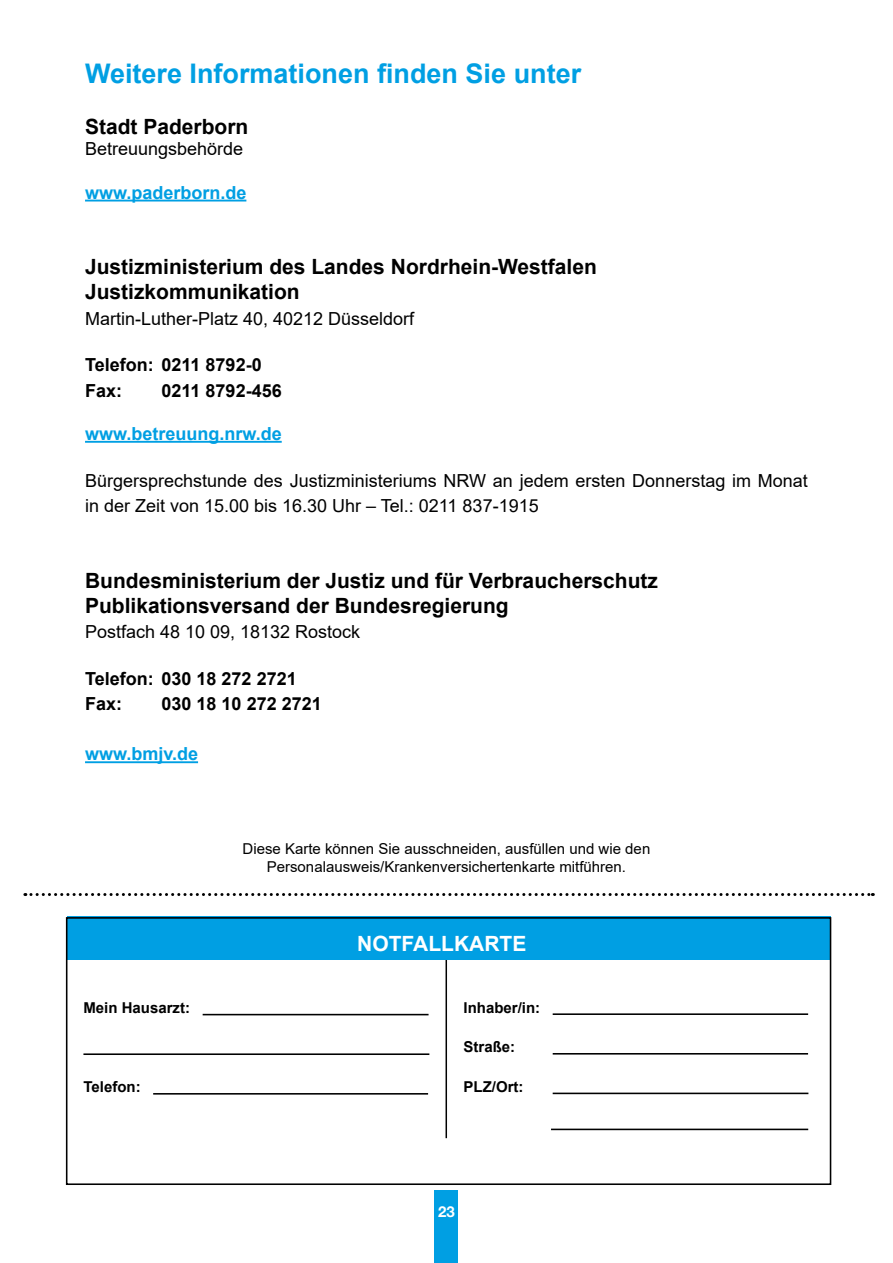
<style>
.page{position:relative;width:893px;height:1263px;background:#fff}
.page>*{position:absolute;margin:0;border:0;box-sizing:border-box;transform-origin:0 0}
.t1{font:700 27px "Arial";color:#009fe3}
.t2{font:700 21px "Arial";color:#000}
.t3{font:700 21px "Arial";color:#fff}
.t4{font:18px/25.2px "Arial";color:#000}
.t5{font:700 18px "Arial";color:#000}
.t6{font:700 18px "Arial";color:#009fe3}
.t7{font:15px/18px "Arial";color:#000;text-align:center}
.t8{font:700 15px "Arial";color:#000}
.t9{font:700 15px "Helvetica Neue";color:#fff}
</style>
<div class="page">
<div style="left:434px;top:1191px;width:24px;height:72px;background:#009fe3"></div>
<hr style="left:85px;top:200px;width:161px;height:1px;background:#009fe3">
<hr style="left:85px;top:441px;width:197px;height:2px;background:#009fe3">
<hr style="left:85px;top:761px;width:113px;height:2px;background:#009fe3">
<hr style="left:445px;top:929px;width:2px;height:209px;background:#000">
<hr style="left:203px;top:1014px;width:226px;height:1px;background:#000">
<hr style="left:83px;top:1053px;width:346px;height:2px;background:#000">
<hr style="left:153px;top:1093px;width:275px;height:1px;background:#000">
<div style="left:67px;top:917px;width:763px;height:43px;background:#009fe3"></div>
<svg style="left:25px;top:893px;width:848px;height:3px"></svg>
<div style="left:66px;top:917px;width:765px;height:268px;border:2px solid #000"></div>
<hr style="left:553px;top:1013px;width:255px;height:2px;background:#000">
<hr style="left:553px;top:1053px;width:255px;height:1px;background:#000">
<hr style="left:553px;top:1092px;width:255px;height:2px;background:#000">
<hr style="left:551px;top:1128px;width:257px;height:2px;background:#000">
<p class="t1" style="left:85px;top:55px;width:498px">Weitere Informationen finden Sie unter</p>
<p class="t2" style="left:85px;top:112px;width:165px">Stadt Paderborn</p>
<p class="t4" style="left:85px;top:136px;width:160px">Betreuungsbehörde</p>
<p class="t6" style="left:85px;top:180px;width:163px">www.paderborn.de</p>
<p class="t2" style="left:85px;top:252px;width:513px">Justizministerium des Landes Nordrhein-Westfalen</p>
<p class="t2" style="left:85px;top:277px;width:216px">Justizkommunikation</p>
<p class="t4" style="left:85px;top:306px;width:331px">Martin-Luther-Platz 40, 40212 Düsseldorf</p>
<p class="t5" style="left:85px;top:352px;width:178px">Telefon: 0211 8792-0</p>
<p class="t5" style="left:85px;top:378px;width:39px">Fax:</p>
<p class="t5" style="left:162px;top:378px;width:122px">0211 8792-456</p>
<p class="t6" style="left:85px;top:421px;width:198px">www.betreuung.nrw.de</p>
<p class="t4" style="left:85px;top:468px;width:724px">Bürgersprechstunde des Justizministeriums NRW an jedem ersten Donnerstag im Monat in der Zeit von 15.00 bis 16.30 Uhr – Tel.: 0211 837-1915</p>
<p class="t2" style="left:85px;top:565px;width:574px">Bundesministerium der Justiz und für Verbraucherschutz</p>
<p class="t2" style="left:85px;top:590px;width:425px">Publikationsversand der Bundesregierung</p>
<p class="t4" style="left:85px;top:619px;width:277px">Postfach 48 10 09, 18132 Rostock</p>
<p class="t5" style="left:85px;top:666px;width:213px">Telefon: 030 18 272 2721</p>
<p class="t5" style="left:85px;top:691px;width:39px">Fax:</p>
<p class="t5" style="left:162px;top:691px;width:162px">030 18 10 272 2721</p>
<p class="t6" style="left:85px;top:741px;width:115px">www.bmjv.de</p>
<p class="t7" style="left:243px;top:839px;width:409px">Diese Karte können Sie ausschneiden, ausfüllen und wie den<br>Personalausweis/Krankenversichertenkarte mitführen.</p>
<p class="t8" style="left:83px;top:997px;width:108px">Mein Hausarzt:</p>
<p class="t8" style="left:83px;top:1076px;width:59px">Telefon:</p>
<p class="t3" style="left:357px;top:929px;width:171px">NOTFALLKARTE</p>
<p class="t8" style="left:463px;top:997px;width:78px">Inhaber/in:</p>
<p class="t8" style="left:463px;top:1036px;width:53px">Straße:</p>
<p class="t8" style="left:463px;top:1076px;width:61px">PLZ/Ort:</p>
<p class="t9" style="left:438px;top:1202px;width:18px">23</p>
</div>
